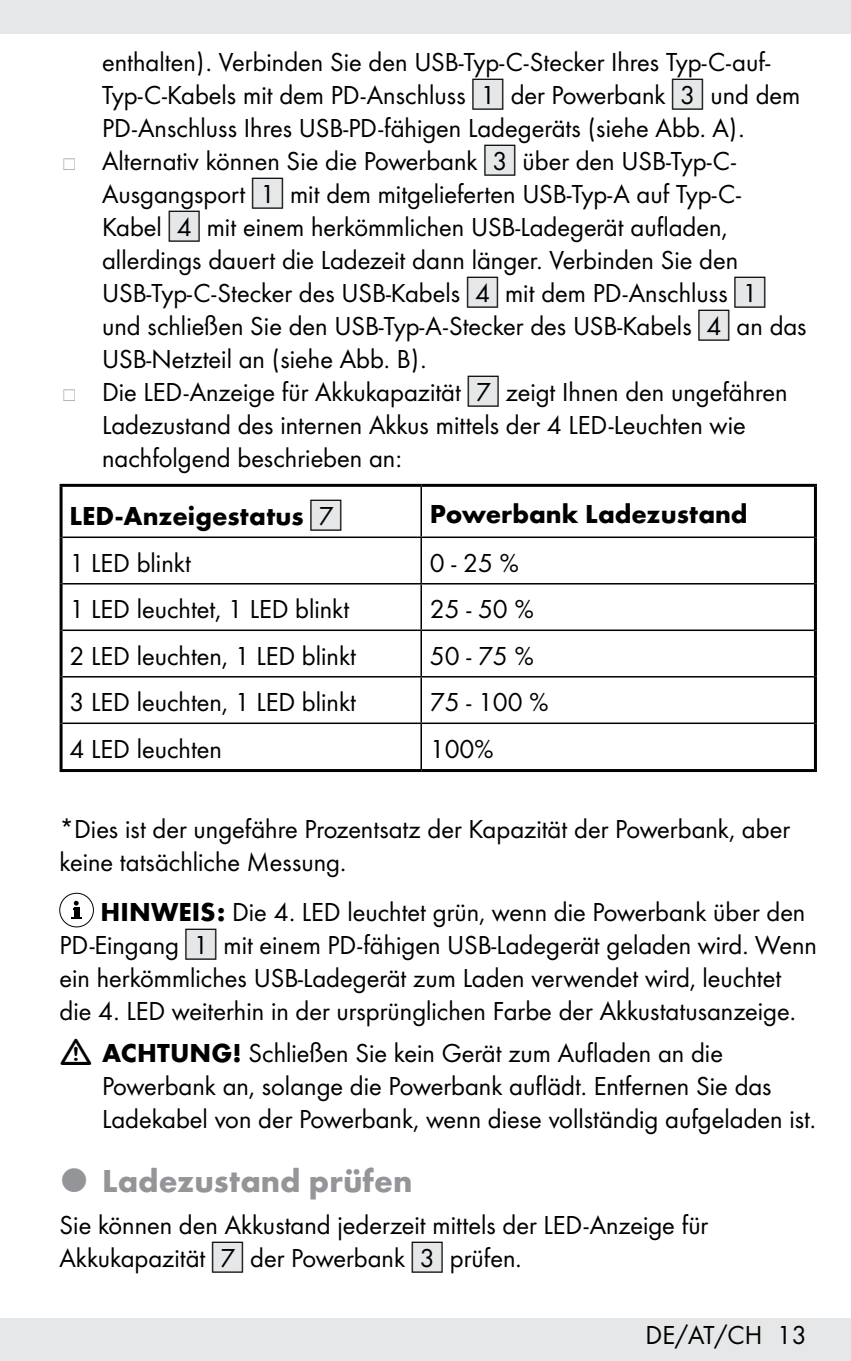
<style>
.page{position:relative;width:851px;height:1361px;background:#fff}
.page>*{position:absolute;margin:0;border:0;box-sizing:border-box;transform-origin:0 0}
.t1{font:700 33px "Futura";color:#939598}
.t2{font:27px/33px "Futura Boo";color:#000}
.t3{font:700 27px "Futura";color:#000}
.s1{font-family:"IMP Lidl Num Box";font-size:23.7px;color:#e6e7e8}
.s2{font-family:"IMP Lidl Num Box";font-size:23.7px}
.s3{font-family:"IMP Lidl Num Box";font-weight:400;font-size:23.7px;color:#e6e7e8}
.s4{font-family:"IMP Lidl Num Box";font-weight:400;font-size:23.7px}
.s5{font-family:"Futura";font-weight:700}
</style>
<div class="page">
<div style="left:0;top:1318px;width:850px;height:43px;background:#e6e7e8"></div>
<div style="left:0;top:0;width:850px;height:34px;background:#e6e7e8"></div>
<hr style="left:420px;top:487px;width:2px;height:49px;background:#000">
<hr style="left:63px;top:536px;width:358px;height:2px;background:#000">
<hr style="left:421px;top:536px;width:392px;height:2px;background:#000">
<hr style="left:420px;top:538px;width:2px;height:45px;background:#000">
<hr style="left:63px;top:583px;width:358px;height:1px;background:#000">
<hr style="left:421px;top:583px;width:392px;height:1px;background:#000">
<hr style="left:420px;top:584px;width:2px;height:45px;background:#000">
<hr style="left:420px;top:631px;width:2px;height:45px;background:#000">
<hr style="left:420px;top:677px;width:2px;height:45px;background:#000">
<hr style="left:63px;top:722px;width:358px;height:2px;background:#000">
<hr style="left:421px;top:722px;width:392px;height:2px;background:#000">
<hr style="left:420px;top:724px;width:2px;height:45px;background:#000">
<hr style="left:60px;top:537px;width:3px;height:47px;background:#000">
<hr style="left:813px;top:537px;width:3px;height:47px;background:#000">
<hr style="left:60px;top:584px;width:3px;height:46px;background:#000">
<hr style="left:813px;top:584px;width:3px;height:46px;background:#000">
<hr style="left:60px;top:630px;width:3px;height:47px;background:#000">
<hr style="left:813px;top:630px;width:3px;height:47px;background:#000">
<hr style="left:60px;top:484px;width:361px;height:3px;background:#000">
<hr style="left:60px;top:487px;width:3px;height:50px;background:#000">
<hr style="left:421px;top:484px;width:395px;height:3px;background:#000">
<hr style="left:813px;top:487px;width:3px;height:50px;background:#000">
<hr style="left:60px;top:677px;width:3px;height:46px;background:#000">
<hr style="left:813px;top:677px;width:3px;height:46px;background:#000">
<hr style="left:60px;top:723px;width:3px;height:46px;background:#000">
<hr style="left:813px;top:723px;width:3px;height:46px;background:#000">
<hr style="left:63px;top:629px;width:358px;height:2px;background:#000">
<hr style="left:421px;top:629px;width:392px;height:2px;background:#000">
<hr style="left:63px;top:676px;width:358px;height:1px;background:#000">
<hr style="left:421px;top:676px;width:392px;height:1px;background:#000">
<hr style="left:60px;top:769px;width:361px;height:3px;background:#000">
<hr style="left:421px;top:769px;width:395px;height:3px;background:#000">
<div style="left:60px;top:893px;width:34px;height:34px;border:1px solid #000;border-radius:50%"></div>
<svg style="left:73px;top:901px;width:6px;height:8px"></svg>
<div style="left:74px;top:908px;width:5px;height:10px;background:#000"></div>
<svg style="left:71px;top:917px;width:11px;height:2px"></svg>
<p class="t2" style="left:102px;top:44px;width:706px">enthalten). Verbinden Sie den USB-Typ-C-Stecker Ihres Typ-C-auf-Typ-C-Kabels mit dem PD-Anschluss <span class="s1">[</span><span class="s2">1]</span> der Powerbank <span class="s1">[</span><span class="s2">3]</span> und dem PD-Anschluss Ihres USB-PD-fähigen Ladegeräts (siehe Abb. A).<br>Alternativ können Sie die Powerbank <span class="s1">[</span><span class="s2">3]</span> über den USB-Typ-C-Ausgangsport <span class="s1">[</span><span class="s2">1]</span> mit dem mitgelieferten USB-Typ-A auf Typ-C-Kabel <span class="s1">[</span><span class="s2">4]</span> mit einem herkömmlichen USB-Ladegerät aufladen, allerdings dauert die Ladezeit dann länger. Verbinden Sie den USB-Typ-C-Stecker des USB-Kabels <span class="s1">[</span><span class="s2">4]</span> mit dem PD-Anschluss <span class="s1">[</span><span class="s2">1] </span>und schließen Sie den USB-Typ-A-Stecker des USB-Kabels <span class="s1">[</span><span class="s2">4]</span> an das USB-Netzteil an (siehe Abb. B).<br>Die LED-Anzeige für Akkukapazität <span class="s1">[</span><span class="s2">7]</span> zeigt Ihnen den ungefähren Ladezustand des internen Akkus mittels der 4 LED-Leuchten wie nachfolgend beschrieben an:</p>
<p class="t3" style="left:70px;top:496px;width:273px">LED-Anzeigestatus <span class="s3">[</span><span class="s4">7]</span></p>
<p class="t3" style="left:429px;top:494px;width:319px">Powerbank Ladezustand</p>
<p class="t2" style="left:70px;top:545px;width:123px">1 LED blinkt</p>
<p class="t2" style="left:429px;top:545px;width:90px">0 - 25 %</p>
<p class="t2" style="left:70px;top:591px;width:281px">1 LED leuchtet, 1 LED blinkt</p>
<p class="t2" style="left:429px;top:591px;width:105px">25 - 50 %</p>
<p class="t2" style="left:70px;top:638px;width:288px">2 LED leuchten, 1 LED blinkt</p>
<p class="t2" style="left:429px;top:638px;width:105px">50 - 75 %</p>
<p class="t2" style="left:70px;top:684px;width:288px">3 LED leuchten, 1 LED blinkt</p>
<p class="t2" style="left:429px;top:684px;width:120px">75 - 100 %</p>
<p class="t2" style="left:70px;top:731px;width:154px">4 LED leuchten</p>
<p class="t2" style="left:429px;top:731px;width:65px">100%</p>
<p class="t2" style="left:60px;top:811px;width:731px">*Dies ist der ungefähre Prozentsatz der Kapazität der Powerbank, aber keine tatsächliche Messung.</p>
<p class="t2" style="left:60px;top:894px;width:758px;text-indent:41px"><span class="s5">HINWEIS:</span> Die 4. LED leuchtet grün, wenn die Powerbank über den PD-Eingang <span class="s1">[</span><span class="s2">1]</span> mit einem PD-fähigen USB-Ladegerät geladen wird. Wenn ein herkömmliches USB-Ladegerät zum Laden verwendet wird, leuchtet die 4. LED weiterhin in der ursprünglichen Farbe der Akkustatusanzeige.</p>
<p class="t2" style="left:102px;top:1034px;width:715px"><span class="s5">ACHTUNG!</span> Schließen Sie kein Gerät zum Aufladen an die<br>Powerbank an, solange die Powerbank auflädt. Entfernen Sie das<br>Ladekabel von der Powerbank, wenn diese vollständig aufgeladen ist.</p>
<p class="t1" style="left:102px;top:1157px;width:312px">Ladezustand prüfen</p>
<p class="t2" style="left:60px;top:1206px;width:650px">Sie können den Akkustand jederzeit mittels der LED-Anzeige für<br>Akkukapazität <span class="s1">[</span><span class="s2">7]</span> der Powerbank <span class="s1">[</span><span class="s2">3]</span> prüfen.</p>
<p class="t2" style="left:645px;top:1317px;width:163px">DE/AT/CH 13</p>
</div>
